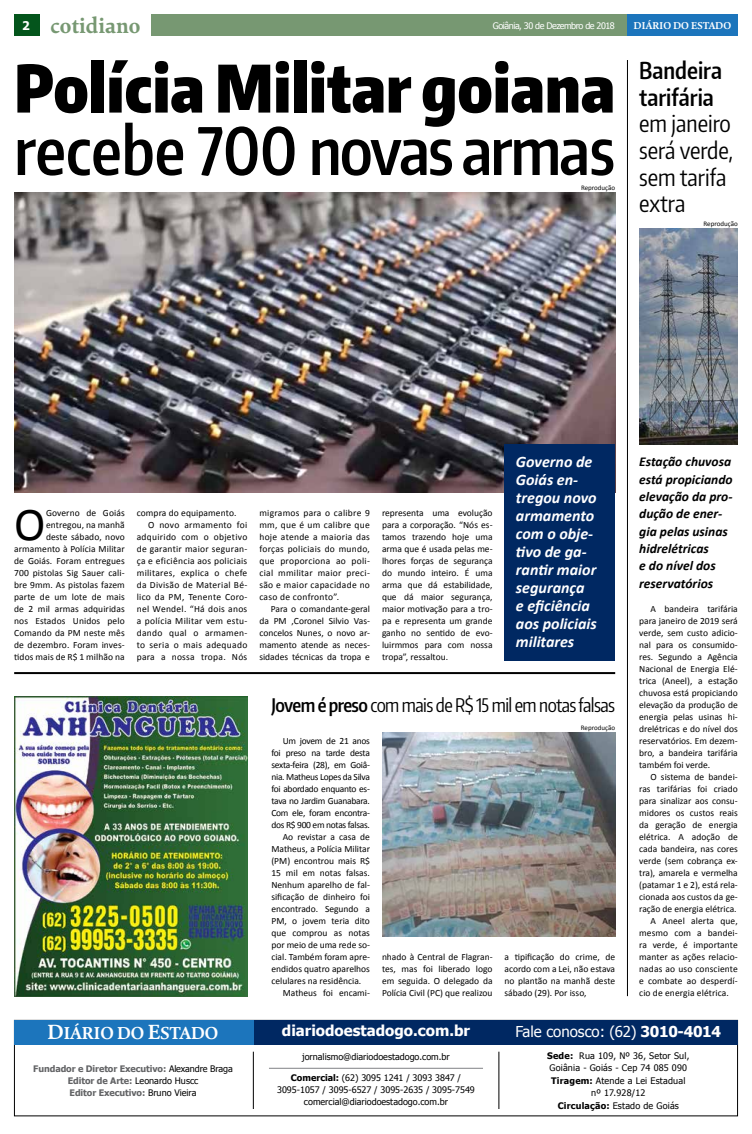
<style>
.page{position:relative;width:752px;height:1134px;background:#fff}
.page>*{position:absolute;margin:0;border:0;box-sizing:border-box;transform-origin:0 0}
.t1{font:900 64.8px "Encode Sans Compressed";color:#000}
.t2{font:600 64.8px "Encode Sans Compressed";letter-spacing:-.015em;color:#000}
.t3{font:47.3px "Calibri";color:#000}
.t4{font:23.2px/26.7px "Encode Sans Compressed";color:#000}
.t5{font:600 23.2px/26.7px "Encode Sans Compressed";color:#000}
.t6{font:700 22px "Cala";color:#779872}
.t7{font:18.7px "Encode Sans Compressed";letter-spacing:-.03em;color:#000}
.t8{font:700 17.3px "Cala";letter-spacing:-.015em;color:#fff}
.t9{font:italic 700 16px/18px "Calibri";color:#fff}
.t10{font:15px "Tahoma";color:#fff}
.t11{font:700 15px "Tahoma";color:#fff}
.t12{font:italic 700 13.5px/17.4px "Calibri";color:#000}
.t13{font:700 10px "Cala";color:#fff}
.t14{font:9.5px/12px "Calibri";color:#000;text-align:justify}
.t15{font:9.5px "Calibri";letter-spacing:.03em;color:#000}
.t16{font:9.5px "Calibri";letter-spacing:-.03em;color:#000}
.t17{font:9px/12px "Tahoma";color:#000;text-align:center}
.t18{font:9px/12.5px "Tahoma";letter-spacing:.02em;color:#000;text-align:center}
.t19{font:700 9px/12px "Tahoma";letter-spacing:-.01em;color:#636466;text-align:center}
.t20{font:9px "Tahoma";letter-spacing:-.05em;color:#fff}
.t21{font:7px "Calibri";color:#000}
.s1{font-weight:600}
.s2{font-size:20.6px}
.s3{font-weight:400;color:#000}
.s4{font-weight:700}
</style>
<div class="page">
<div style="left:627px;top:14px;width:110px;height:22px;background:#1c75bc"></div>
<div style="left:14px;top:14px;width:25px;height:22px;background:#04551c"></div>
<div style="left:152px;top:14px;width:475px;height:22px;background:#779872"></div>
<div style="left:253px;top:1020px;width:484px;height:24px;background:#002862"></div>
<div style="left:14px;top:1020px;width:239px;height:24px;background:#1c75bc"></div>
<hr style="left:269px;top:1068px;width:213px;height:1px;background:#808285">
<hr style="left:253px;top:1052px;width:1px;height:57px;background:#000">
<hr style="left:498px;top:1052px;width:1px;height:57px;background:#000">
<img style="left:14px;top:192px;width:601px;height:300px">
<hr style="left:14px;top:672px;width:601px;height:2px;background:#000">
<hr style="left:627px;top:60px;width:1px;height:936px;background:#000">
<img style="left:382px;top:732px;width:233px;height:204px">
<img style="left:14px;top:696px;width:233px;height:300px">
<div style="left:504px;top:444px;width:111px;height:216px;background:#002862"></div>
<img style="left:639px;top:228px;width:98px;height:216px">
<h3 class="t6" style="left:22px;top:12px;width:120px"><sup>2</sup> COTIDIANO</h3>
<p class="t20" style="left:492px;top:20px;width:123px">Goiânia, 30 de Dezembro de 2018</p>
<p class="t13" style="left:633px;top:19px;width:99px">DIÁRIO D O ESTAD O</p>
<h1 class="t1" style="left:14px;top:46px;width:602px">Polícia Militar goiana</h1>
<h1 class="t2" style="left:14px;top:108px;width:602px">recebe 700 novas armas</h1>
<p class="t21" style="left:580px;top:183px;width:36px">Reprodução</p>
<h3 class="t5" style="left:639px;top:56px;width:84px">Bandeira tarifária</h3>
<h3 class="t4" style="left:639px;top:110px;width:96px">em janeiro será verde, sem tarifa extra</h3>
<p class="t21" style="left:703px;top:219px;width:36px">Reprodução</p>
<p class="t14" style="left:14px;top:507px;width:112px;text-align:right">Governo de Goiás entregou, na manhã<br>deste sábado, novo armamento à Polícia Militar de Goiás. Foram entregues<br>700 pistolas Sig Sauer cali&shy;bre 9mm. As pistolas fazem parte de um lote de mais de 2 mil armas adquiridas nos Estados Unidos pelo<br>Comando da PM neste mês de dezembro. Foram inves&shy;tidos mais de R$ 1 milhão na</p>
<p class="t14" style="left:137px;top:507px;width:101px">compra do equipamento.</p>
<h2 class="t3" style="left:14px;top:491px;width:33px">O</h2>
<p class="t15" style="left:148px;top:518px;width:101px">O novo armamento foi</p>
<p class="t15" style="left:137px;top:530px;width:112px">adquirido com o objetivo</p>
<p class="t15" style="left:137px;top:542px;width:112px">de garantir maior seguran-</p>
<p class="t15" style="left:137px;top:554px;width:112px">ça e eficiência aos policiais</p>
<p class="t15" style="left:137px;top:566px;width:112px">militares, explica o chefe</p>
<p class="t15" style="left:137px;top:578px;width:112px">da Divisão de Material Bé-</p>
<p class="t15" style="left:137px;top:590px;width:112px">lico da PM, Tenente Coro-</p>
<p class="t15" style="left:137px;top:602px;width:112px">nel Wendel. “Há dois anos</p>
<p class="t15" style="left:137px;top:614px;width:112px">a polícia Militar vem estu-</p>
<p class="t15" style="left:137px;top:626px;width:112px">dando qual o armamen-</p>
<p class="t15" style="left:137px;top:638px;width:112px">to seria o mais adequado</p>
<p class="t15" style="left:137px;top:650px;width:112px">para a nossa tropa. Nós</p>
<p class="t14" style="left:259px;top:507px;width:112px">migramos para o calibre 9 mm, que é um calibre que hoje atende a maioria das forças policiais do mundo, que proporciona ao poli&shy;cial mmilitar maior preci&shy;são e maior capacidade no caso de confronto”.</p>
<p class="t14" style="left:259px;top:603px;width:112px;text-indent:11px">Para o comandante-geral da PM ,Coronel Silvio Vas&shy;concelos Nunes, o novo ar&shy;mamento atende as neces&shy;sidades técnicas da tropa e</p>
<p class="t14" style="left:382px;top:507px;width:112px">representa uma evolução para a corporação. “Nós es&shy;tamos trazendo hoje uma arma que é usada pelas me&shy;lhores forças de segurança do mundo inteiro. É uma arma que dá estabilidade, que dá maior segurança, maior motivação para a tro&shy;pa e representa um grande ganho no sentido de evo&shy;luirmmos para com nossa tropa”, ressaltou.</p>
<h3 class="t9" style="left:515px;top:452px;width:82px">Governo de<br>Goiás en&shy;tregou novo armamento com o obje&shy;tivo de ga&shy;rantir maior segurança<br>e eficiência aos policiais militares</h3>
<h3 class="t7" style="left:271px;top:693px;width:345px"><span class="s1">Jovem é preso</span> com mais de R$ 15 mil em notas falsas</h3>
<p class="t16" style="left:282px;top:734px;width:89px">Um jovem de 21 anos</p>
<p class="t16" style="left:271px;top:746px;width:100px">foi preso na tarde desta</p>
<p class="t16" style="left:271px;top:758px;width:100px">sexta-feira (28), em Goiâ-</p>
<p class="t16" style="left:271px;top:770px;width:100px">nia. Matheus Lopes da Silva</p>
<p class="t16" style="left:271px;top:782px;width:100px">foi abordado enquanto es-</p>
<p class="t16" style="left:271px;top:794px;width:100px">tava no Jardim Guanabara.</p>
<p class="t16" style="left:271px;top:806px;width:100px">Com ele, foram encontra-</p>
<p class="t16" style="left:271px;top:818px;width:100px">dos R$ 900 em notas falsas.</p>
<p class="t14" style="left:282px;top:831px;width:89px">Ao revistar a casa de</p>
<p class="t14" style="left:271px;top:843px;width:100px">Matheus, a Polícia Militar</p>
<p class="t14" style="left:271px;top:855px;width:100px">(PM) encontrou mais R$</p>
<p class="t14" style="left:271px;top:867px;width:100px">15 mil em notas falsas.</p>
<p class="t14" style="left:271px;top:879px;width:100px">Nenhum aparelho de fal-</p>
<p class="t14" style="left:271px;top:891px;width:100px">sificação de dinheiro foi</p>
<p class="t14" style="left:271px;top:903px;width:100px">encontrado. Segundo a</p>
<p class="t14" style="left:271px;top:915px;width:100px">PM, o jovem teria dito</p>
<p class="t14" style="left:271px;top:927px;width:100px">que comprou as notas</p>
<p class="t14" style="left:271px;top:939px;width:100px">por meio de uma rede so-</p>
<p class="t14" style="left:271px;top:951px;width:100px">cial. Também foram apre-</p>
<p class="t14" style="left:271px;top:963px;width:100px">endidos quatro aparelhos</p>
<p class="t14" style="left:271px;top:975px;width:91px">celulares na residência.</p>
<p class="t14" style="left:282px;top:987px;width:89px">Matheus foi encami-</p>
<p class="t21" style="left:580px;top:723px;width:36px">Reprodução</p>
<p class="t14" style="left:382px;top:951px;width:112px">nhado à Central de Flagran&shy;tes, mas foi liberado logo em seguida. O delegado da Polícia Civil (PC) que realizou</p>
<p class="t14" style="left:504px;top:951px;width:112px">a tipificação do crime, de acordo com a Lei, não estava no plantão na manhã deste sábado (29). Por isso,</p>
<h3 class="t12" style="left:639px;top:452px;width:95px">Estação chuvosa está propiciando elevação da pro&shy;dução de ener&shy;gia pelas usinas hidrelétricas<br>e do nível dos reservatórios</h3>
<p class="t14" style="left:639px;top:603px;width:100px;text-indent:11px">A bandeira tarifária para janeiro de 2019 será verde, sem custo adicio&shy;nal para os consumido&shy;res. Segundo a Agência Nacional de Energia Elé&shy;trica (Aneel), a estação chuvosa está propiciando elevação da produção de energia pelas usinas hi&shy;drelétricas e do nível dos reservatórios. Em dezem&shy;bro, a bandeira tarifária também foi verde.</p>
<p class="t14" style="left:650px;top:771px;width:89px">O sistema de bandei-</p>
<p class="t14" style="left:639px;top:783px;width:100px">ras tarifárias foi criado</p>
<p class="t14" style="left:639px;top:795px;width:100px">para sinalizar aos consu-</p>
<p class="t14" style="left:639px;top:807px;width:100px">midores os custos reais</p>
<p class="t14" style="left:639px;top:819px;width:100px">da geração de energia</p>
<p class="t14" style="left:639px;top:831px;width:100px">elétrica. A adoção de</p>
<p class="t14" style="left:639px;top:843px;width:100px">cada bandeira, nas cores</p>
<p class="t14" style="left:639px;top:855px;width:100px">verde (sem cobrança ex-</p>
<p class="t14" style="left:639px;top:867px;width:100px">tra), amarela e vermelha</p>
<p class="t14" style="left:639px;top:879px;width:100px">(patamar 1 e 2), está rela-</p>
<p class="t14" style="left:639px;top:891px;width:100px">cionada aos custos da ge-</p>
<p class="t14" style="left:639px;top:903px;width:99px">ração de energia elétrica.</p>
<p class="t14" style="left:650px;top:915px;width:89px">A Aneel alerta que,</p>
<p class="t14" style="left:639px;top:927px;width:100px">mesmo com a bandei-</p>
<p class="t14" style="left:639px;top:939px;width:100px">ra verde, é importante</p>
<p class="t14" style="left:639px;top:951px;width:100px">manter as ações relacio-</p>
<p class="t14" style="left:639px;top:963px;width:100px">nadas ao uso consciente</p>
<p class="t14" style="left:639px;top:975px;width:100px">e combate ao desperdí-</p>
<p class="t14" style="left:639px;top:987px;width:91px">cio de energia elétrica.</p>
<h3 class="t8" style="left:48px;top:1022px;width:172px"><span class="s2">D</span>IÁRIO D O <span class="s2">E</span>STAD O</h3>
<p class="t19" style="left:33px;top:1063px;width:201px">Fundador e Diretor Executivo: <span class="s3">Alexandre Braga<br></span>Editor de Arte: <span class="s3">Leonardo Huscc<br></span>Editor Executivo: <span class="s3">Bruno Vieira</span></p>
<h3 class="t11" style="left:282px;top:1020px;width:190px">diariodoestadogo.com.br</h3>
<h3 class="t10" style="left:515px;top:1021px;width:207px">Fale conosco: (62) <span class="s4">3010-4014</span></h3>
<p class="t18" style="left:547px;top:1049px;width:144px"><span class="s4">Sede:</span> Rua 109, Nº 36, Setor Sul,<br>Goiânia - Goiás - Cep 74 085 090<br><span class="s4">Tiragem:</span> Atende a Lei Estadual nº 17.928/12<br><span class="s4">Circulação:</span> Estado de Goiás</p>
<p class="t17" style="left:302px;top:1051px;width:149px">jornalismo@diariodoestadogo.com.br</p>
<p class="t17" style="left:277px;top:1072px;width:199px"><span class="s4">Comercial:</span> (62) 3095 1241 / 3093 3847 /<br>3095-1057 / 3095-6527 / 3095-2635 / 3095-7549 comercial@diariodoestadogo.com.br</p>
</div>
